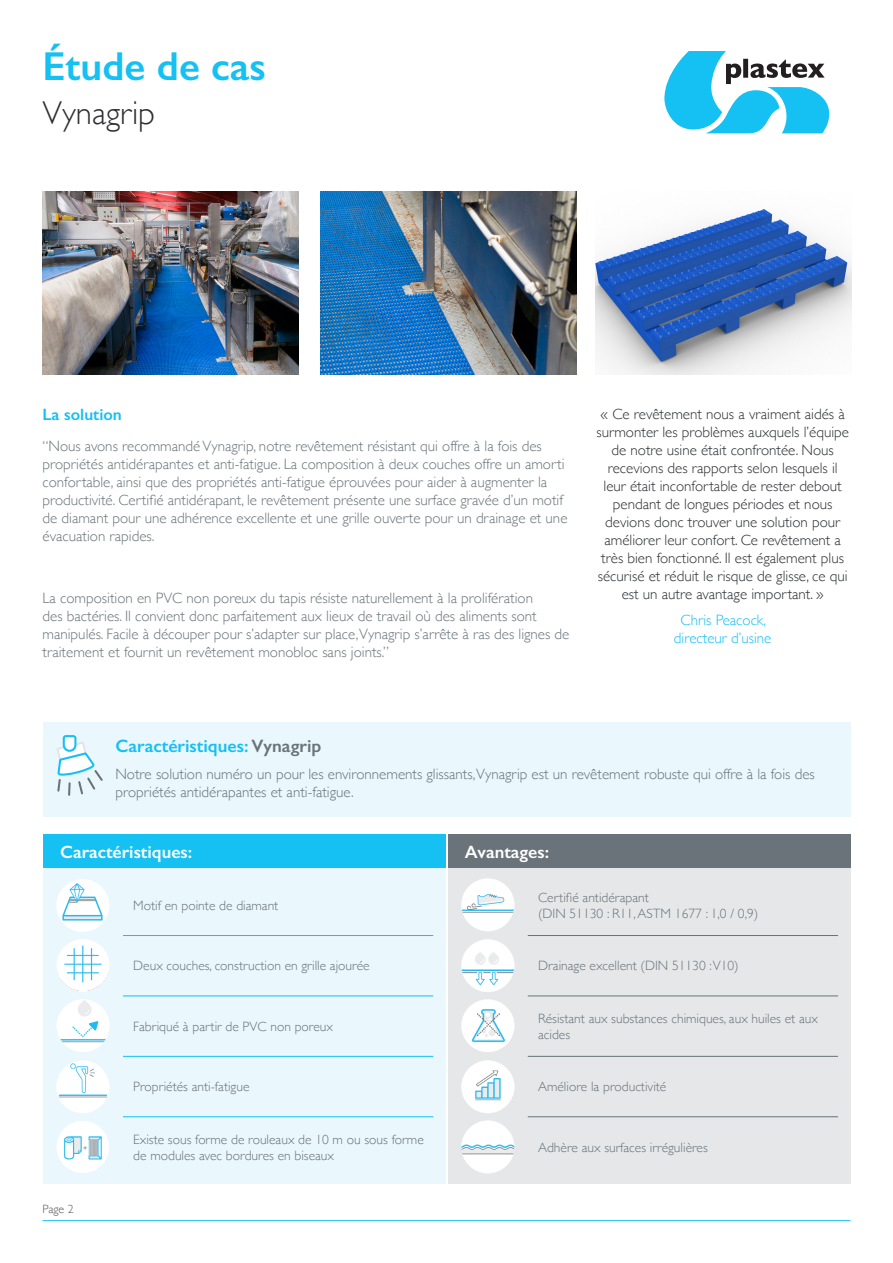
<style>
.page{position:relative;width:893px;height:1263px;background:#fff}
.page>*{position:absolute;margin:0;border:0;box-sizing:border-box;transform-origin:0 0}
.t1{font:600 40.5px "Gill Sans";color:#15c0f2}
.t2{font:300 33px "Gill Sans";color:#2c2e32}
.t3{font:600 18px "Gill Sans";color:#15c0f2}
.t4{font:600 17.85px "Gill Sans";color:#fff}
.t5{font:600 16.5px "Gill Sans";color:#15c0f2}
.t6{font:300 15px/18px "Gill Sans";color:#697379}
.t7{font:300 15px/18px "Gill Sans";color:#2c2e32;text-align:center}
.t8{font:300 15px/18px "Gill Sans";color:#15c0f2;text-align:center}
.t9{font:300 13.5px/16.2px "Gill Sans";color:#697379}
.t10{font:300 12px "Gill Sans";color:#59585c}
.s1{color:#697379}
</style>
<div class="page">
<div style="left:43px;top:868px;width:403px;height:315px;background:#eaf7fd"></div>
<div style="left:448px;top:868px;width:402px;height:315px;background:#e6e7e9"></div>
<svg style="left:664px;top:51px;width:165px;height:82px"></svg>
<hr style="left:43px;top:1220px;width:807px;height:1px;background:#15c0f2">
<svg style="left:461px;top:1120px;width:53px;height:53px"></svg>
<svg style="left:461px;top:1060px;width:53px;height:53px"></svg>
<svg style="left:461px;top:999px;width:53px;height:53px"></svg>
<svg style="left:461px;top:939px;width:53px;height:53px"></svg>
<svg style="left:461px;top:878px;width:53px;height:53px"></svg>
<svg style="left:56px;top:879px;width:53px;height:53px"></svg>
<svg style="left:57px;top:939px;width:53px;height:53px"></svg>
<svg style="left:57px;top:999px;width:53px;height:53px"></svg>
<svg style="left:56px;top:1060px;width:53px;height:53px"></svg>
<div style="left:43px;top:722px;width:807px;height:94px;background:#eaf7fd"></div>
<svg style="left:57px;top:735px;width:46px;height:61px"></svg>
<img style="left:320px;top:191px;width:256px;height:183px">
<img style="left:595px;top:209px;width:256px;height:165px">
<img style="left:43px;top:191px;width:255px;height:183px">
<hr style="left:123px;top:935px;width:310px;height:1px;background:#15c0f2">
<hr style="left:528px;top:935px;width:310px;height:1px;background:#697379">
<hr style="left:123px;top:996px;width:310px;height:1px;background:#15c0f2">
<hr style="left:528px;top:996px;width:310px;height:1px;background:#697379">
<hr style="left:123px;top:1056px;width:310px;height:1px;background:#15c0f2">
<hr style="left:528px;top:1056px;width:310px;height:1px;background:#697379">
<hr style="left:123px;top:1116px;width:310px;height:1px;background:#15c0f2">
<hr style="left:528px;top:1116px;width:310px;height:1px;background:#697379">
<div style="left:43px;top:834px;width:403px;height:34px;background:#15c0f2"></div>
<div style="left:448px;top:834px;width:402px;height:34px;background:#697379"></div>
<svg style="left:57px;top:1121px;width:52px;height:52px"></svg>
<p class="t1" style="left:43px;top:42px;width:225px">Étude de cas</p>
<p class="t2" style="left:43px;top:87px;width:114px">Vynagrip</p>
<p class="t5" style="left:43px;top:405px;width:81px">La solution</p>
<p class="t6" style="left:43px;top:437px;width:526px">“Nous avons recommandé Vynagrip, notre revêtement résistant qui offre à la fois des propriétés antidérapantes et anti-fatigue. La composition à deux couches offre un amorti confortable, ainsi que des propriétés anti-fatigue éprouvées pour aider à augmenter la productivité. Certifié antidérapant, le revêtement présente une surface gravée d’un motif de diamant pour une adhérence excellente et une grille ouverte pour un drainage et une évacuation rapides.</p>
<p class="t6" style="left:43px;top:588px;width:528px">La composition en PVC non poreux du tapis résiste naturellement à la prolifération<br>des bactéries. Il convient donc parfaitement aux lieux de travail où des aliments sont manipulés. Facile à découper pour s’adapter sur place,Vynagrip s’arrête à ras des lignes de traitement et fournit un revêtement monobloc sans joints.”</p>
<p class="t7" style="left:596px;top:404px;width:254px">« Ce revêtement nous a vraiment aidés à surmonter les problèmes auxquels l’équipe de notre usine était confrontée. Nous recevions des rapports selon lesquels il leur était inconfortable de rester debout pendant de longues périodes et nous devions donc trouver une solution pour améliorer leur confort. Ce revêtement a très bien fonctionné. Il est également plus sécurisé et réduit le risque de glisse, ce qui est un autre avantage important. »</p>
<p class="t8" style="left:674px;top:611px;width:99px">Chris Peacock, directeur d’usine</p>
<p class="t3" style="left:115px;top:735px;width:207px">Caractéristiques: <span class="s1">Vynagrip</span></p>
<p class="t6" style="left:115px;top:764px;width:701px">Notre solution numéro un pour les environnements glissants,Vynagrip est un revêtement robuste qui offre à la fois des propriétés antidérapantes et anti-fatigue.</p>
<p class="t4" style="left:60px;top:841px;width:134px">Caractéristiques:</p>
<p class="t4" style="left:465px;top:841px;width:86px">Avantages:</p>
<p class="t9" style="left:133px;top:897px;width:147px">Motif en pointe de diamant</p>
<p class="t9" style="left:538px;top:889px;width:222px">Certifié antidérapant<br>(DIN 51130 : R11, ASTM 1677 : 1,0 / 0,9)</p>
<p class="t9" style="left:133px;top:957px;width:238px">Deux couches, construction en grille ajourée</p>
<p class="t9" style="left:538px;top:957px;width:202px">Drainage excellent (DIN 51130 :V10)</p>
<p class="t9" style="left:133px;top:1018px;width:201px">Fabriqué à partir de PVC non poreux</p>
<p class="t9" style="left:538px;top:1009px;width:281px">Résistant aux substances chimiques, aux huiles et aux acides</p>
<p class="t10" style="left:43px;top:1200px;width:33px">Page 2</p>
<p class="t9" style="left:133px;top:1078px;width:118px">Propriétés anti-fatigue</p>
<p class="t9" style="left:538px;top:1078px;width:130px">Améliore la productivité</p>
<p class="t9" style="left:133px;top:1130px;width:292px">Existe sous forme de rouleaux de 10 m ou sous forme de modules avec bordures en biseaux</p>
<p class="t9" style="left:538px;top:1138px;width:171px">Adhère aux surfaces irrégulières</p>
</div>
